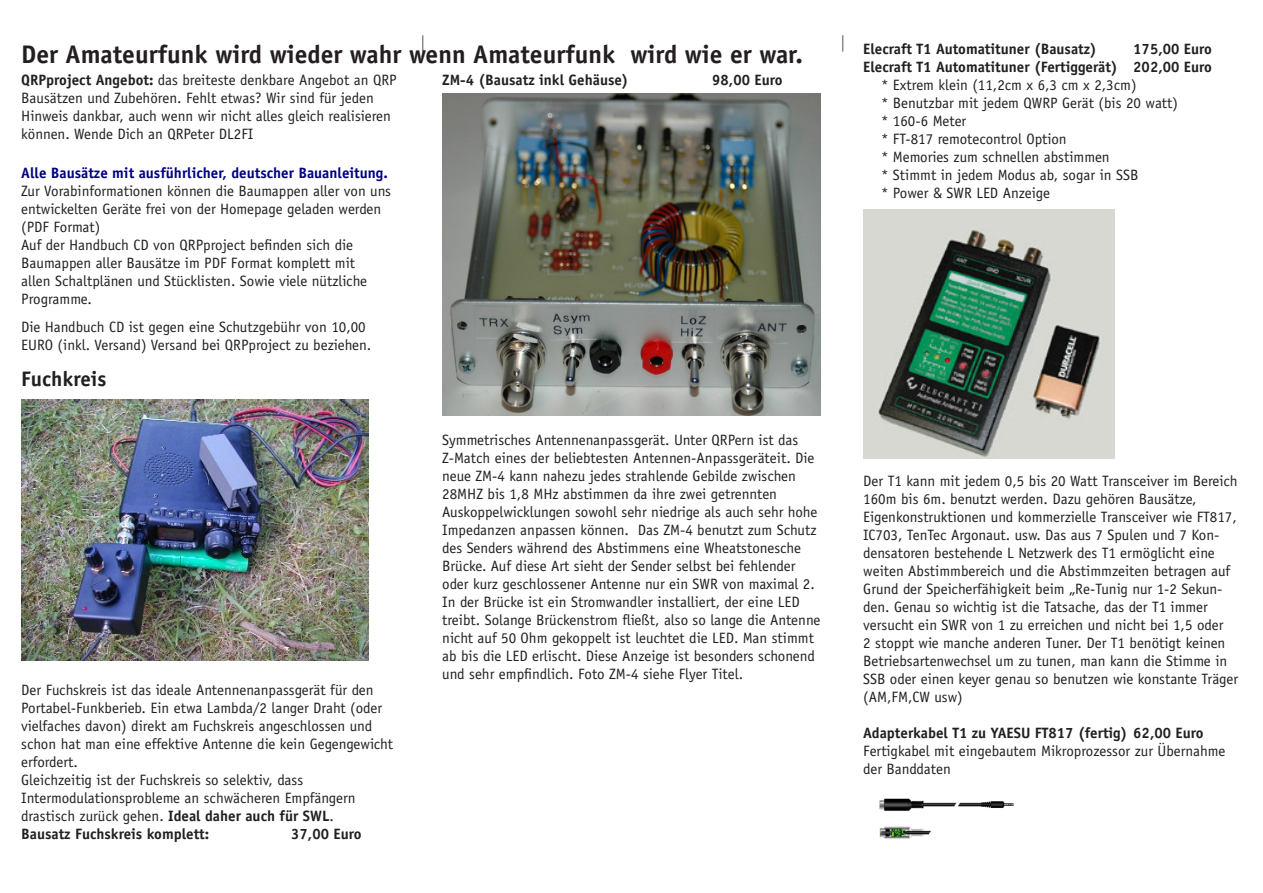
<style>
.page{position:relative;width:1263px;height:893px;background:#fff}
.page>*{position:absolute;margin:0;border:0;box-sizing:border-box;transform-origin:0 0}
.heading_1{font:700 25.5px "Officina Sans";color:#231f20}
.t1{font:700 21px "Officina Sans";color:#231f20}
.t2{font:18px "Times New Roman";color:#231f20}
.Body_text{font:15px/18px "Officina Sans";color:#231f20}
.Body_text-2{font:700 15px "Officina Sans";color:#231f20}
.s1{font-weight:700}
.s2{font-weight:700;color:#000080}
</style>
<div class="page">
<img style="left:863px;top:209px;width:251px;height:249px">
<img style="left:21px;top:400px;width:348px;height:260px">
<img style="left:442px;top:94px;width:379px;height:321px">
<img style="left:879px;top:798px;width:135px;height:41px">
<p class="t2" style="left:421px;top:30px;width:5px">|</p>
<p class="t2" style="left:841px;top:30px;width:5px">|</p>
<p class="heading_1" style="left:21px;top:38px;width:783px">Der Amateurfunk wird wieder wahr wenn Amateurfunk wird wie er war.</p>
<p class="Body_text" style="left:21px;top:71px;width:377px"><span class="s1">QRPproject Angebot:</span> das breiteste denkbare Angebot an QRP Bausätzen und Zubehören. Fehlt etwas? Wir sind für jeden Hinweis dankbar, auch wenn wir nicht alles gleich realisieren können. Wende Dich an QRPeter DL2FI</p>
<p class="Body_text" style="left:21px;top:164px;width:371px"><span class="s2">Alle Bausätze mit ausführlicher, deutscher Bauanleitung.<br></span>Zur Vorabinformationen können die Baumappen aller von uns entwickelten Geräte frei von der Homepage geladen werden (PDF Format)<br>Auf der Handbuch CD von QRPproject befinden sich die Baumappen aller Bausätze im PDF Format komplett mit<br>allen Schaltplänen und Stücklisten. Sowie viele nützliche Programme.</p>
<p class="Body_text" style="left:21px;top:318px;width:352px">Die Handbuch CD ist gegen eine Schutzgebühr von 10,00<br>EURO (inkl. Versand) Versand bei QRPproject zu beziehen.</p>
<p class="t1" style="left:21px;top:366px;width:87px">Fuchkreis</p>
<p class="Body_text-2" style="left:442px;top:70px;width:188px">ZM-4 (Bausatz inkl Gehäuse)</p>
<p class="Body_text-2" style="left:712px;top:70px;width:72px">98,00 Euro</p>
<p class="Body_text" style="left:21px;top:681px;width:373px">Der Fuchskreis ist das ideale Antennenanpassgerät für den Portabel-Funkberieb. Ein etwa Lambda/2 langer Draht (oder vielfaches davon) direkt am Fuchskreis angeschlossen und schon hat man eine effektive Antenne die kein Gegengewicht erfordert.<br>Gleichzeitig ist der Fuchskreis so selektiv, dass Intermodulationsprobleme an schwächeren Empfängern drastisch zurück gehen. <span class="s1">Ideal daher auch für SWL</span>.<br><span class="s1">Bausatz Fuchskreis komplett:</span></p>
<p class="Body_text-2" style="left:291px;top:824px;width:72px">37,00 Euro</p>
<p class="Body_text" style="left:442px;top:431px;width:377px">Symmetrisches Antennenanpassgerät. Unter QRPern ist das Z-Match eines der beliebtesten Antennen-Anpassgeräteit. Die neue ZM-4 kann nahezu jedes strahlende Gebilde zwischen 28MHZ bis 1,8 MHz abstimmen da ihre zwei getrennten Auskoppelwicklungen sowohl sehr niedrige als auch sehr hohe Impedanzen anpassen können. Das ZM-4 benutzt zum Schutz des Senders während des Abstimmens eine Wheatstonesche Brücke. Auf diese Art sieht der Sender selbst bei fehlender oder kurz geschlossener Antenne nur ein SWR von maximal 2.</p>
<p class="Body_text" style="left:442px;top:593px;width:380px">In der Brücke ist ein Stromwandler installiert, der eine LED treibt. Solange Brückenstrom fließt, also so lange die Antenne nicht auf 50 Ohm gekoppelt ist leuchtet die LED. Man stimmt ab bis die LED erlischt. Diese Anzeige ist besonders schonend und sehr empfindlich. Foto ZM-4 siehe Flyer Titel.</p>
<p class="Body_text-2" style="left:863px;top:40px;width:235px">Elecraft T1 Automatituner (Bausatz)</p>
<p class="Body_text-2" style="left:1133px;top:40px;width:80px">175,00 Euro</p>
<p class="Body_text-2" style="left:863px;top:58px;width:350px">Elecraft T1 Automatituner (Fertiggerät) 202,00 Euro</p>
<p class="Body_text" style="left:881px;top:76px;width:257px">* Extrem klein (11,2cm x 6,3 cm x 2,3cm)</p>
<p class="Body_text" style="left:881px;top:94px;width:298px">* Benutzbar mit jedem QWRP Gerät (bis 20 watt)</p>
<p class="Body_text" style="left:881px;top:112px;width:87px">* 160-6 Meter</p>
<p class="Body_text" style="left:881px;top:130px;width:187px">* FT-817 remotecontrol Option</p>
<p class="Body_text" style="left:881px;top:148px;width:230px">* Memories zum schnellen abstimmen</p>
<p class="Body_text" style="left:881px;top:166px;width:259px">* Stimmt in jedem Modus ab, sogar in SSB</p>
<p class="Body_text" style="left:881px;top:184px;width:170px">* Power &amp; SWR LED Anzeige</p>
<p class="Body_text" style="left:863px;top:472px;width:376px">Der T1 kann mit jedem 0,5 bis 20 Watt Transceiver im Bereich 160m bis 6m. benutzt werden. Dazu gehören Bausätze, Eigenkonstruktionen und kommerzielle Transceiver wie FT817, IC703, TenTec Argonaut. usw. Das aus 7 Spulen und 7 Kon&shy;densatoren bestehende L Netzwerk des T1 ermöglicht eine weiten Abstimmbereich und die Abstimmzeiten betragen auf Grund der Speicherfähigkeit beim „Re-Tunig nur 1-2 Sekun&shy;den. Genau so wichtig ist die Tatsache, das der T1 immer versucht ein SWR von 1 zu erreichen und nicht bei 1,5 oder<br>2 stoppt wie manche anderen Tuner. Der T1 benötigt keinen Betriebsartenwechsel um zu tunen, man kann die Stimme in SSB oder einen keyer genau so benutzen wie konstante Träger (AM,FM,CW usw)</p>
<p class="Body_text-2" style="left:863px;top:724px;width:342px">Adapterkabel T1 zu YAESU FT817 (fertig) 62,00 Euro</p>
<p class="Body_text" style="left:863px;top:742px;width:364px">Fertigkabel mit eingebautem Mikroprozessor zur Übernahme der Banddaten</p>
</div>
